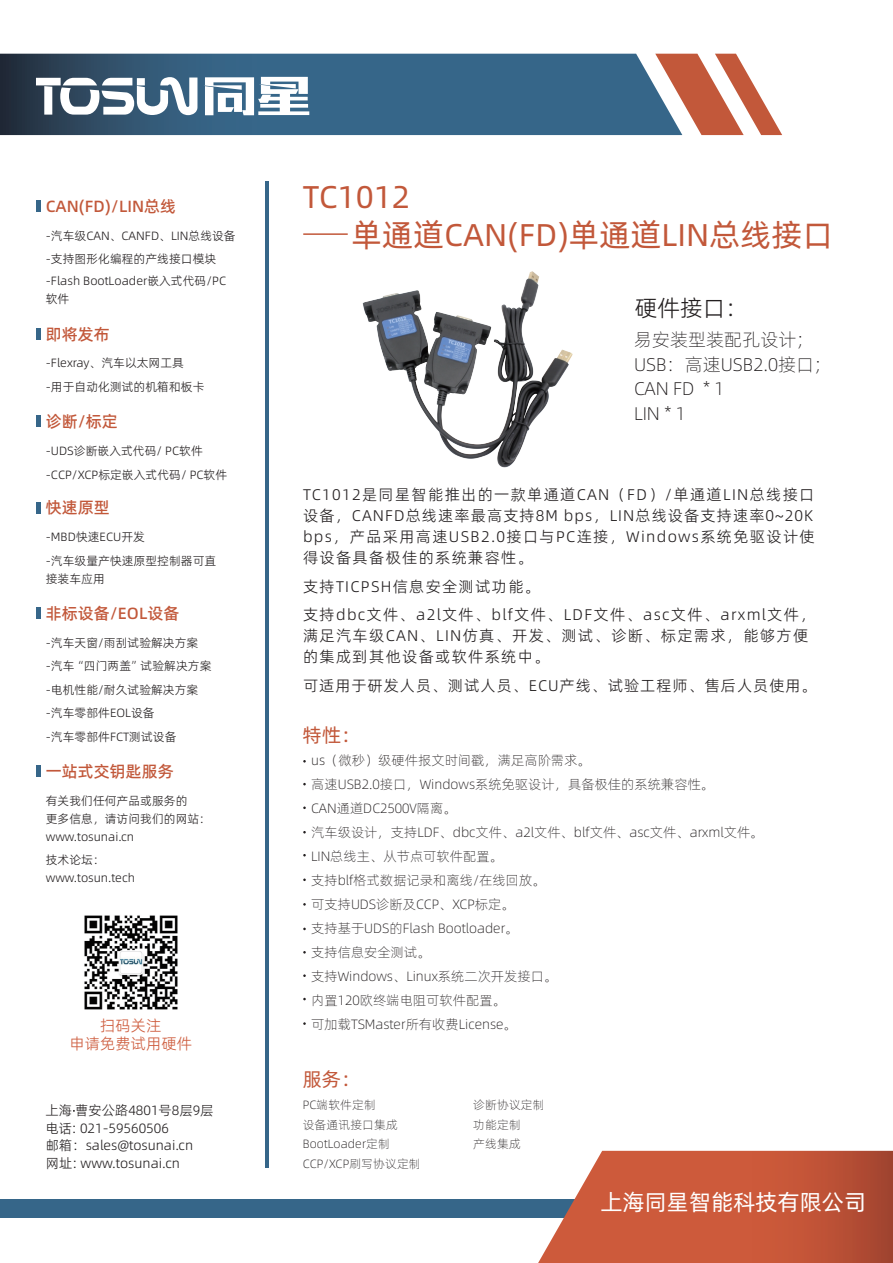
<style>
.page{position:relative;width:893px;height:1263px;background:#fff}
.page>*{position:absolute;margin:0;border:0;box-sizing:border-box;transform-origin:0 0}
.t1{font:31.5px/37.8px "Alibaba Pu Hui Ti 2 55 Regular";color:#c2583a}
.t2{font:22.95px "Alibaba Pu Hui Ti 2 45 Light";color:#231f20}
.t3{font:22.5px "Alibaba Pu Hui Ti 2 55 Regular";color:#fff}
.t4{font:19.5px "Alibaba Pu Hui Ti 2 55 Regular";color:#c2583a}
.t5{font:18.3px/24.6px "Alibaba Pu Hui Ti 2 35 Thin";color:#231f20}
.t6{font:16.2px "Alibaba Pu Hui Ti 2 65 Medium";color:#c2583a}
.t7{font:15.6px/18.8px "Alibaba Pu Hui Ti 2 45 Light";color:#cd5a3b;text-align:center}
.t8{font:15.45px/21px "Alibaba Pu Hui Ti 2 45 Light";letter-spacing:.085em;color:#231f20}
.t9{font:15.45px "Alibaba Pu Hui Ti 2 45 Light";letter-spacing:.06em;color:#231f20}
.t10{font:13.5px/24px "Alibaba Pu Hui Ti 2 35 Thin";color:#231f20}
.t11{font:13.5px/17.5px "Alibaba Pu Hui Ti 2 45 Light";color:#231f20}
.t12{font:12px/23.5px "Alibaba Pu Hui Ti 2 45 Light";color:#231f20}
.t13{font:12px/19.5px "Alibaba Pu Hui Ti 2 35 Thin";letter-spacing:.01em;color:#231f20}
</style>
<div class="page">
<div style="left:0;top:1199px;width:672px;height:18px;background:#366689"></div>
<svg style="left:0;top:54px;width:655px;height:81px;background:#355f7e"></svg>
<svg style="left:655px;top:54px;width:127px;height:81px"></svg>
<div style="left:36px;top:78px;width:25px;height:7px;background:#fff"></div>
<svg style="left:44px;top:86px;width:8px;height:29px"></svg>
<svg style="left:60px;top:77px;width:137px;height:38px"></svg>
<svg style="left:203px;top:77px;width:106px;height:38px"></svg>
<hr style="left:266px;top:182px;width:3px;height:986px;background:#366689">
<hr style="left:303px;top:233px;width:45px;height:2px;background:#c2583a">
<svg style="left:538px;top:1151px;width:355px;height:112px;background:#c76348"></svg>
<img style="left:362px;top:271px;width:211px;height:197px">
<div style="left:36px;top:200px;width:5px;height:12px;background:#366689"></div>
<div style="left:36px;top:416px;width:5px;height:11px;background:#366689"></div>
<div style="left:36px;top:328px;width:5px;height:11px;background:#366689"></div>
<div style="left:36px;top:502px;width:5px;height:12px;background:#366689"></div>
<div style="left:36px;top:607px;width:5px;height:12px;background:#366689"></div>
<div style="left:36px;top:766px;width:5px;height:11px;background:#366689"></div>
<img style="left:84px;top:915px;width:94px;height:95px">
<h3 class="t6" style="left:46px;top:194px;width:132px">CAN(FD)/LIN总线</h3>
<p class="t12" style="left:46px;top:223px;width:191px">-汽车级CAN、CANFD、LIN总线设备-支持图形化编程的产线接口模块</p>
<p class="t12" style="left:46px;top:271px;width:182px;line-height:18px">-Flash BootLoader嵌入式代码/PC软件</p>
<h3 class="t6" style="left:46px;top:322px;width:65px">即将发布</h3>
<p class="t12" style="left:46px;top:351px;width:160px">-Flexray、汽车以太网工具<br>-用于自动化测试的机箱和板卡</p>
<h3 class="t6" style="left:46px;top:409px;width:74px">诊断/标定</h3>
<p class="t12" style="left:46px;top:438px;width:183px">-UDS诊断嵌入式代码/ PC软件-CCP/XCP标定嵌入式代码/ PC软件</p>
<h3 class="t6" style="left:46px;top:495px;width:65px">快速原型</h3>
<p class="t12" style="left:46px;top:524px;width:172px">-MBD快速ECU开发<br>-汽车级量产快速原型控制器可直</p>
<p class="t12" style="left:46px;top:566px;width:61px">接装车应用</p>
<h3 class="t6" style="left:46px;top:601px;width:135px">非标设备/EOL设备</h3>
<p class="t12" style="left:46px;top:630px;width:167px">-汽车天窗/雨刮试验解决方案<br>-汽车“四门两盖”试验解决方案-电机性能/耐久试验解决方案<br>-汽车零部件EOL设备<br>-汽车零部件FCT测试设备</p>
<h3 class="t6" style="left:46px;top:759px;width:129px">一站式交钥匙服务</h3>
<p class="t12" style="left:46px;top:791px;width:167px;line-height:18px">有关我们任何产品或服务的<br>更多信息，请访问我们的网站：www.tosunai.cn</p>
<p class="t12" style="left:46px;top:850px;width:91px;line-height:18px">技术论坛：www.tosun.tech</p>
<h3 class="t7" style="left:70px;top:1015px;width:124px">扫码关注<br>申请免费试用硬件</h3>
<h1 class="t1" style="left:351px;top:177px;width:484px;text-indent:-49px">TC1012<br>单通道CAN(FD)单通道LIN总线接口</h1>
<h2 class="t2" style="left:635px;top:291px;width:115px">硬件接口：</h2>
<h3 class="t5" style="left:634px;top:326px;width:200px">易安装型装配孔设计；<br>USB：高速USB2.0接口；<br>CAN FD * 1<br>LIN * 1</h3>
<p class="t8" style="left:303px;top:483px;width:513px;text-align:justify">TC1012是同星智能推出的一款单通道CAN（FD）/单通道LIN总线接口设备，CANFD总线速率最高支持8M bps，LIN总线设备支持速率0~20K bps，产品采用高速USB2.0接口与PC连接，Windows系统免驱设计使得设备具备极佳的系统兼容性。</p>
<p class="t8" style="left:303px;top:571px;width:514px;line-height:28.5px">支持TICPSH信息安全测试功能。<br>支持dbc文件、a2l文件、blf文件、LDF文件、asc文件、arxml文件，</p>
<p class="t8" style="left:303px;top:624px;width:507px">满足汽车级CAN、LIN仿真、开发、测试、诊断、标定需求，能够方便的集成到其他设备或软件系统中。</p>
<p class="t9" style="left:303px;top:673px;width:515px">可适用于研发人员、测试人员、ECU产线、试验工程师、售后人员使用。</p>
<h3 class="t4" style="left:303px;top:720px;width:59px">特性：</h3>
<p class="t10" style="left:311px;top:747px;width:454px">us（微秒）级硬件报文时间戳，满足高阶需求。<br>高速USB2.0接口，Windows系统免驱设计，具备极佳的系统兼容性。<br>CAN通道DC2500V隔离。<br>汽车级设计，支持LDF、dbc文件、a2l文件、blf文件、asc文件、arxml文件。<br>LIN总线主、从节点可软件配置。<br>支持blf格式数据记录和离线/在线回放。<br>可支持UDS诊断及CCP、XCP标定。<br>支持基于UDS的Flash Bootloader。<br>支持信息安全测试。<br>支持Windows、Linux系统二次开发接口。<br>内置120欧终端电阻可软件配置。<br>可加载TSMaster所有收费License。</p>
<h3 class="t4" style="left:303px;top:1064px;width:59px">服务：</h3>
<p class="t13" style="left:303px;top:1095px;width:120px">PC端软件定制<br>设备通讯接口集成<br>BootLoader定制<br>CCP/XCP刷写协议定制</p>
<p class="t13" style="left:473px;top:1095px;width:73px">诊断协议定制功能定制</p>
<p class="t11" style="left:45px;top:1101px;width:170px">上海 曹安公路4801号8层9层电话: 021-59560506</p>
<p class="t11" style="left:46px;top:1136px;width:149px">邮箱：sales@tosunai.cn</p>
<p class="t13" style="left:473px;top:1134px;width:49px">产线集成</p>
<p class="t11" style="left:46px;top:1153px;width:136px">网址: www.tosunai.cn</p>
<h3 class="t3" style="left:600px;top:1185px;width:267px">上海同星智能科技有限公司</h3>
</div>
